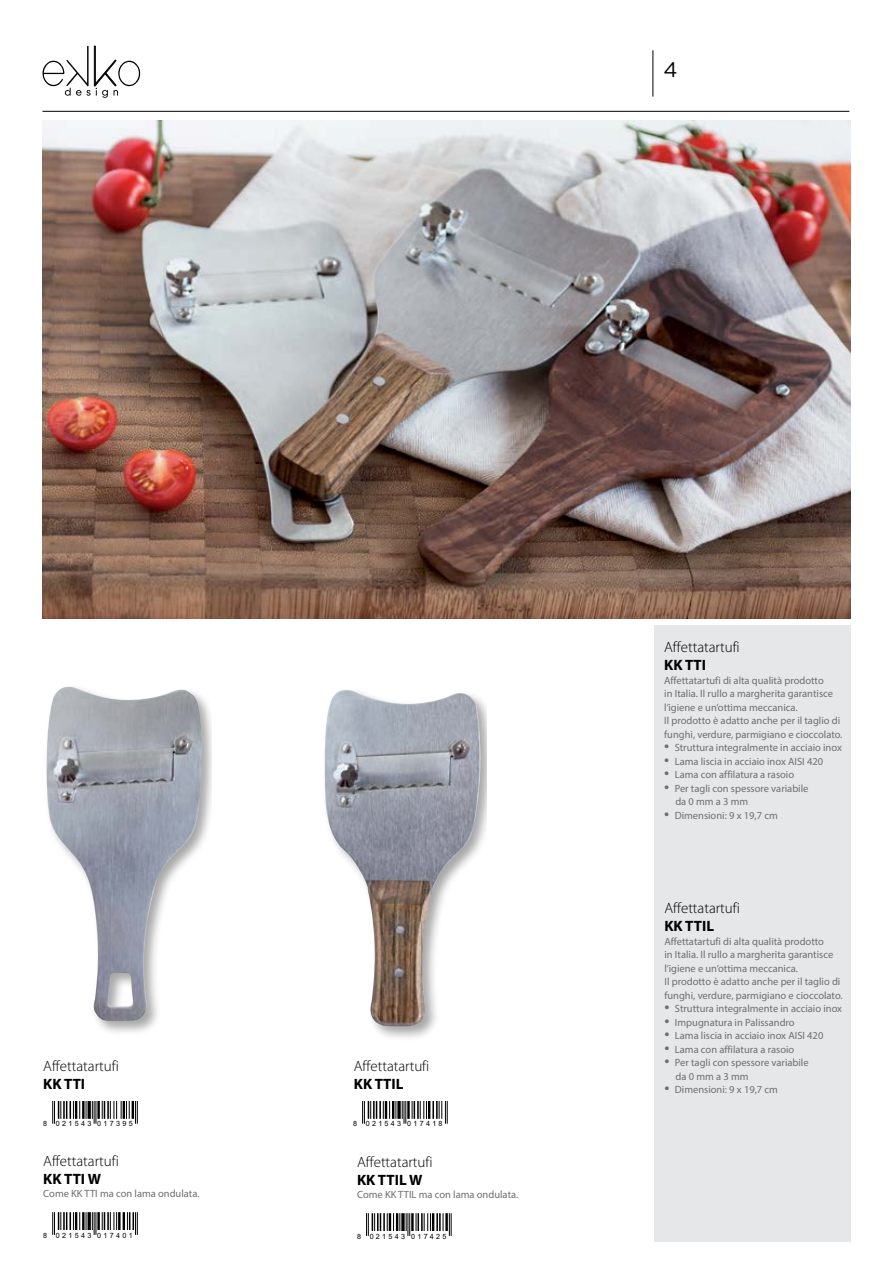
<style>
.page{position:relative;width:893px;height:1263px;background:#fff}
.page>*{position:absolute;margin:0;border:0;box-sizing:border-box;transform-origin:0 0}
.t1{font:21px "Gotham";color:#000}
.t2{font:300 15px "Myriad Pro";color:#000}
.t3{font:700 15px "Myriad Pro";color:#000}
.t4{font:10.5px/13.5px "Myriad Pro";color:#6d6e71}
.t5{font:7.2px "Arial";letter-spacing:.32em;color:#000}
.s1{font-size:18px}
</style>
<div class="page">
<hr style="left:43px;top:111px;width:806px;height:1px;background:#000">
<hr style="left:653px;top:50px;width:1px;height:47px;background:#000">
<svg style="left:43px;top:46px;width:97px;height:52px"></svg>
<div style="left:654px;top:625px;width:196px;height:617px;background:#e6e7e8"></div>
<img style="left:43px;top:121px;width:807px;height:498px">
<div style="left:44px;top:684px;width:167px;height:352px;background:#000;opacity:.35"></div>
<img style="left:44px;top:687px;width:159px;height:334px">
<div style="left:321px;top:690px;width:165px;height:351px;background:#000;opacity:.35"></div>
<img style="left:324px;top:689px;width:157px;height:338px">
<svg style="left:52px;top:1101px;width:28px;height:23px"></svg>
<hr style="left:82px;top:1101px;width:3px;height:18px;background:#000">
<svg style="left:86px;top:1101px;width:52px;height:23px"></svg>
<svg style="left:362px;top:1101px;width:44px;height:23px"></svg>
<hr style="left:407px;top:1101px;width:3px;height:18px;background:#000">
<svg style="left:412px;top:1101px;width:36px;height:23px"></svg>
<svg style="left:52px;top:1212px;width:28px;height:23px"></svg>
<hr style="left:82px;top:1212px;width:3px;height:18px;background:#000">
<svg style="left:86px;top:1212px;width:31px;height:23px"></svg>
<hr style="left:118px;top:1212px;width:3px;height:18px;background:#000">
<svg style="left:123px;top:1212px;width:15px;height:23px"></svg>
<svg style="left:366px;top:1213px;width:34px;height:23px"></svg>
<svg style="left:401px;top:1213px;width:4px;height:18px"></svg>
<svg style="left:406px;top:1213px;width:4px;height:23px"></svg>
<hr style="left:411px;top:1213px;width:3px;height:18px;background:#000">
<svg style="left:416px;top:1213px;width:36px;height:23px"></svg>
<h1 class="t1" style="left:663px;top:57px;width:16px">4</h1>
<h2 class="t2" style="left:43px;top:1058px;width:77px">Affettatartufi</h2>
<h2 class="t3" style="left:43px;top:1074px;width:43px">KK TTI</h2>
<h2 class="t2" style="left:354px;top:1058px;width:77px">Affettatartufi</h2>
<h2 class="t3" style="left:354px;top:1074px;width:51px">KK TTIL</h2>
<p class="t5" style="left:43px;top:1119px;width:91px">8 021543 017395</p>
<p class="t5" style="left:353px;top:1119px;width:91px">8 021543 017418</p>
<h2 class="t2" style="left:43px;top:1153px;width:77px">Affettatartufi</h2>
<h2 class="t3" style="left:43px;top:1169px;width:59px">KK TTI W</h2>
<p class="t4" style="left:43px;top:1187px;width:158px">Come KK TTI ma con lama ondulata.</p>
<h2 class="t2" style="left:357px;top:1154px;width:77px">Affettatartufi</h2>
<h2 class="t3" style="left:357px;top:1170px;width:67px">KK TTIL W</h2>
<p class="t4" style="left:357px;top:1188px;width:163px">Come KK TTIL ma con lama ondulata.</p>
<p class="t5" style="left:43px;top:1230px;width:91px">8 021543 017401</p>
<p class="t5" style="left:357px;top:1231px;width:91px">8 021543 017425</p>
<h2 class="t2" style="left:664px;top:639px;width:77px">Affettatartufi</h2>
<h2 class="t3" style="left:664px;top:655px;width:43px">KK TTI</h2>
<p class="t4" style="left:664px;top:673px;width:180px">Affettatartufi di alta qualità prodotto<br>in Italia. Il rullo a margherita garantisce l’igiene e un’ottima meccanica.<br>Il prodotto è adatto anche per il taglio di funghi, verdure, parmigiano e cioccolato.</p>
<p class="t4" style="left:664px;top:741px;width:179px"><span class="s1">•</span> Struttura integralmente in acciaio inox</p>
<p class="t4" style="left:664px;top:754px;width:160px"><span class="s1">•</span> Lama liscia in acciaio inox AISI 420</p>
<p class="t4" style="left:664px;top:768px;width:131px"><span class="s1">•</span> Lama con affilatura a rasoio</p>
<p class="t4" style="left:675px;top:781px;width:135px;text-indent:-11px"><span class="s1">•</span> Per tagli con spessore variabile da 0 mm a 3 mm</p>
<p class="t4" style="left:664px;top:808px;width:115px"><span class="s1">•</span> Dimensioni: 9 x 19,7 cm</p>
<h2 class="t2" style="left:664px;top:900px;width:77px">Affettatartufi</h2>
<h2 class="t3" style="left:664px;top:916px;width:51px">KK TTIL</h2>
<p class="t4" style="left:664px;top:934px;width:180px">Affettatartufi di alta qualità prodotto<br>in Italia. Il rullo a margherita garantisce l’igiene e un’ottima meccanica.<br>Il prodotto è adatto anche per il taglio di funghi, verdure, parmigiano e cioccolato.</p>
<p class="t4" style="left:664px;top:1002px;width:179px"><span class="s1">•</span> Struttura integralmente in acciaio inox</p>
<p class="t4" style="left:664px;top:1015px;width:132px"><span class="s1">•</span> Impugnatura in Palissandro</p>
<p class="t4" style="left:664px;top:1029px;width:160px"><span class="s1">•</span> Lama liscia in acciaio inox AISI 420</p>
<p class="t4" style="left:664px;top:1042px;width:131px"><span class="s1">•</span> Lama con affilatura a rasoio</p>
<p class="t4" style="left:676px;top:1056px;width:135px;text-indent:-11px"><span class="s1">•</span> Per tagli con spessore variabile da 0 mm a 3 mm</p>
<p class="t4" style="left:664px;top:1083px;width:115px"><span class="s1">•</span> Dimensioni: 9 x 19,7 cm</p>
</div>
